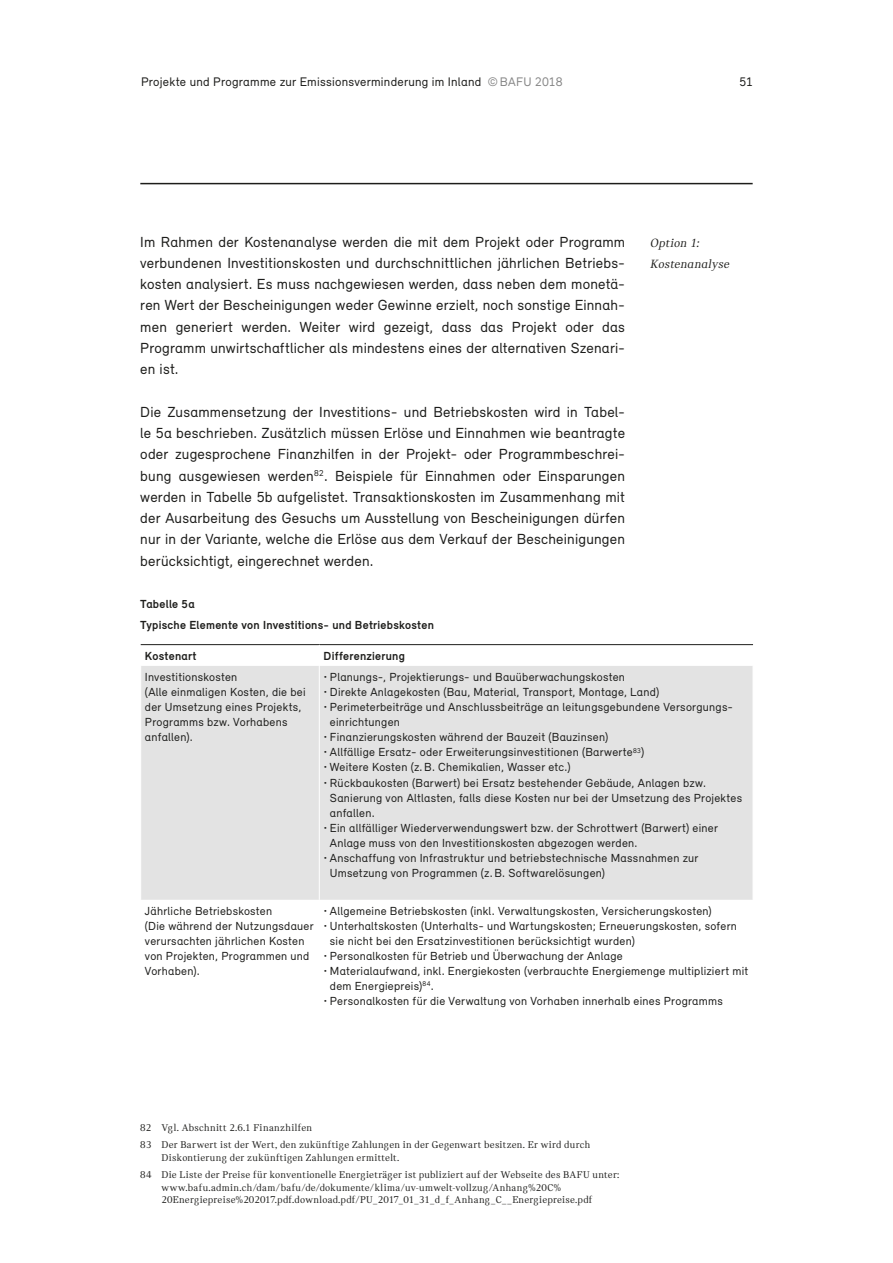
<style>
.page{position:relative;width:893px;height:1263px;background:#fff}
.page>*{position:absolute;margin:0;border:0;box-sizing:border-box;transform-origin:0 0}
.P_07_Grundtext{font:15px/21.3px "Relevant";letter-spacing:.015em;color:#1d1d1b;text-align:justify}
.t1{font:12.75px "Relevant";letter-spacing:.02em;color:#1d1d1b}
.P_07_Marginalie_Lauftext{font:italic 12.75px/21.3px "Catalog";letter-spacing:.02em;color:#1d1d1b}
.P_11_Grundtext_links{font:12px/15px "Relevant";letter-spacing:.02em;color:#1d1d1b}
.P_08_Legende_Titel{font:700 12px "Relevant";letter-spacing:.02em;color:#1d1d1b}
.P_11_Tabellenkopf{font:700 12px "Relevant";letter-spacing:.02em;color:#1d1d1b}
.P_09_Fusszeile{font:10.5px/12.8px "Catalog";letter-spacing:.025em;color:#1d1d1b}
.s1{color:#878787}
</style>
<div class="page">
<hr style="left:140px;top:183px;width:613px;height:1px;background:#1d1d1b">
<div style="left:141px;top:666px;width:612px;height:234px;background:#e3e3e3"></div>
<hr style="left:141px;top:644px;width:178px;height:1px;background:#1d1d1b">
<hr style="left:319px;top:644px;width:434px;height:1px;background:#1d1d1b">
<hr style="left:319px;top:666px;width:1px;height:234px;background:#fff">
<p class="t1" style="left:141px;top:74px;width:423px">Projekte und Programme zur Emissionsverminderung im Inland <span class="s1">©BAFU 2018</span></p>
<p class="t1" style="left:739px;top:74px;width:15px">51</p>
<p class="P_07_Grundtext" style="left:140px;top:231px;width:486px">Im Rahmen der Kostenanalyse werden die mit dem Projekt oder Programm verbundenen Investitionskosten und durchschnittlichen jährlichen Betriebs&shy;kosten analysiert. Es muss nachgewiesen werden, dass neben dem monetä&shy;ren Wert der Bescheinigungen weder Gewinne erzielt, noch sonstige Einnah&shy;men generiert werden. Weiter wird gezeigt, dass das Projekt oder das Programm unwirtschaftlicher als mindestens eines der alternativen Szenari&shy;en ist.</p>
<p class="P_07_Grundtext" style="left:140px;top:401px;width:486px">Die Zusammensetzung der Investitions- und Betriebskosten wird in Tabel&shy;le 5a beschrieben. Zusätzlich müssen Erlöse und Einnahmen wie beantragte oder zugesprochene Finanzhilfen in der Projekt- oder Programmbeschrei&shy;bung ausgewiesen werden<sup>82</sup>. Beispiele für Einnahmen oder Einsparungen werden in Tabelle 5b aufgelistet. Transaktionskosten im Zusammenhang mit der Ausarbeitung des Gesuchs um Ausstellung von Bescheinigungen dürfen nur in der Variante, welche die Erlöse aus dem Verkauf der Bescheinigungen berücksichtigt, eingerechnet werden.</p>
<p class="P_08_Legende_Titel" style="left:140px;top:597px;width:56px">Tabelle 5a</p>
<p class="P_08_Legende_Titel" style="left:140px;top:618px;width:295px">Typische Elemente von Investitions- und Betriebskosten</p>
<p class="P_11_Tabellenkopf" style="left:145px;top:649px;width:53px">Kostenart</p>
<p class="P_11_Tabellenkopf" style="left:324px;top:649px;width:83px">Differenzierung</p>
<p class="P_11_Grundtext_links" style="left:145px;top:670px;width:94px">Investitionskosten</p>
<p class="P_11_Grundtext_links" style="left:145px;top:685px;width:162px">(Alle einmaligen Kosten, die bei der Umsetzung eines Projekts,<br>Programms bzw. Vorhabens anfallen).</p>
<p class="P_07_Marginalie_Lauftext" style="left:651px;top:232px;width:81px">Option 1:<br>Kostenanalyse</p>
<p class="P_11_Grundtext_links" style="left:324px;top:670px;width:303px">• Planungs-, Projektierungs- und Bauüberwachungskosten</p>
<p class="P_11_Grundtext_links" style="left:324px;top:685px;width:337px">• Direkte Anlagekosten (Bau, Material, Transport, Montage, Land)</p>
<p class="P_11_Grundtext_links" style="left:330px;top:700px;width:403px;text-indent:-6px">• Perimeterbeiträge und Anschlussbeiträge an leitungsgebundene Versorgungs&shy;einrichtungen</p>
<p class="P_11_Grundtext_links" style="left:324px;top:730px;width:286px">• Finanzierungskosten während der Bauzeit (Bauzinsen)</p>
<p class="P_11_Grundtext_links" style="left:324px;top:745px;width:322px">• Allfällige Ersatz- oder Erweiterungsinvestitionen (Barwerte<sup>83</sup>)</p>
<p class="P_11_Grundtext_links" style="left:324px;top:760px;width:249px">• Weitere Kosten (z.B. Chemikalien, Wasser etc.)</p>
<p class="P_11_Grundtext_links" style="left:330px;top:775px;width:414px;text-indent:-6px">• Rückbaukosten (Barwert) bei Ersatz bestehender Gebäude, Anlagen bzw.<br>Sanierung von Altlasten, falls diese Kosten nur bei der Umsetzung des Projektes anfallen.</p>
<p class="P_11_Grundtext_links" style="left:330px;top:820px;width:390px;text-indent:-6px">• Ein allfälliger Wiederverwendungswert bzw. der Schrottwert (Barwert) einer<br>Anlage muss von den Investitionskosten abgezogen werden.</p>
<p class="P_11_Grundtext_links" style="left:330px;top:850px;width:370px;text-indent:-6px">• Anschaffung von Infrastruktur und betriebstechnische Massnahmen zur<br>Umsetzung von Programmen (z.B. Softwarelösungen)</p>
<p class="P_11_Grundtext_links" style="left:145px;top:903px;width:129px">Jährliche Betriebskosten</p>
<p class="P_11_Grundtext_links" style="left:145px;top:918px;width:170px">(Die während der Nutzungsdauer verursachten jährlichen Kosten von Projekten, Programmen und<br>Vorhaben).</p>
<p class="P_11_Grundtext_links" style="left:324px;top:903px;width:390px">• Allgemeine Betriebskosten (inkl. Verwaltungskosten, Versicherungskosten)</p>
<p class="P_11_Grundtext_links" style="left:330px;top:918px;width:408px;text-indent:-6px">• Unterhaltskosten (Unterhalts- und Wartungskosten; Erneuerungskosten, sofern sie nicht bei den Ersatzinvestitionen berücksichtigt wurden)</p>
<p class="P_11_Grundtext_links" style="left:324px;top:948px;width:301px">• Personalkosten für Betrieb und Überwachung der Anlage</p>
<p class="P_11_Grundtext_links" style="left:330px;top:963px;width:420px;text-indent:-6px">• Materialaufwand, inkl. Energiekosten (verbrauchte Energiemenge multipliziert mit dem Energiepreis)<sup>84</sup>.</p>
<p class="P_11_Grundtext_links" style="left:324px;top:993px;width:401px">• Personalkosten für die Verwaltung von Vorhaben innerhalb eines Programms</p>
<p class="P_09_Fusszeile" style="left:140px;top:1121px;width:173px">82 Vgl. Abschnitt 2.6.1 Finanzhilfen</p>
<p class="P_09_Fusszeile" style="left:162px;top:1138px;width:430px;text-indent:-21px">83 Der Barwert ist der Wert, den zukünftige Zahlungen in der Gegenwart besitzen. Er wird durch<br>Diskontierung der zukünftigen Zahlungen ermittelt.</p>
<p class="P_09_Fusszeile" style="left:162px;top:1168px;width:459px;text-indent:-21px">84 Die Liste der Preise für konventionelle Energieträger ist publiziert auf der Webseite des BAFU unter: www.bafu.admin.ch/dam/bafu/de/dokumente/klima/uv-umwelt-vollzug/Anhang%20C%<br>20Energiepreise%202017.pdf.download.pdf/PU_2017_01_31_d_f_Anhang_C__Energiepreise.pdf</p>
</div>
